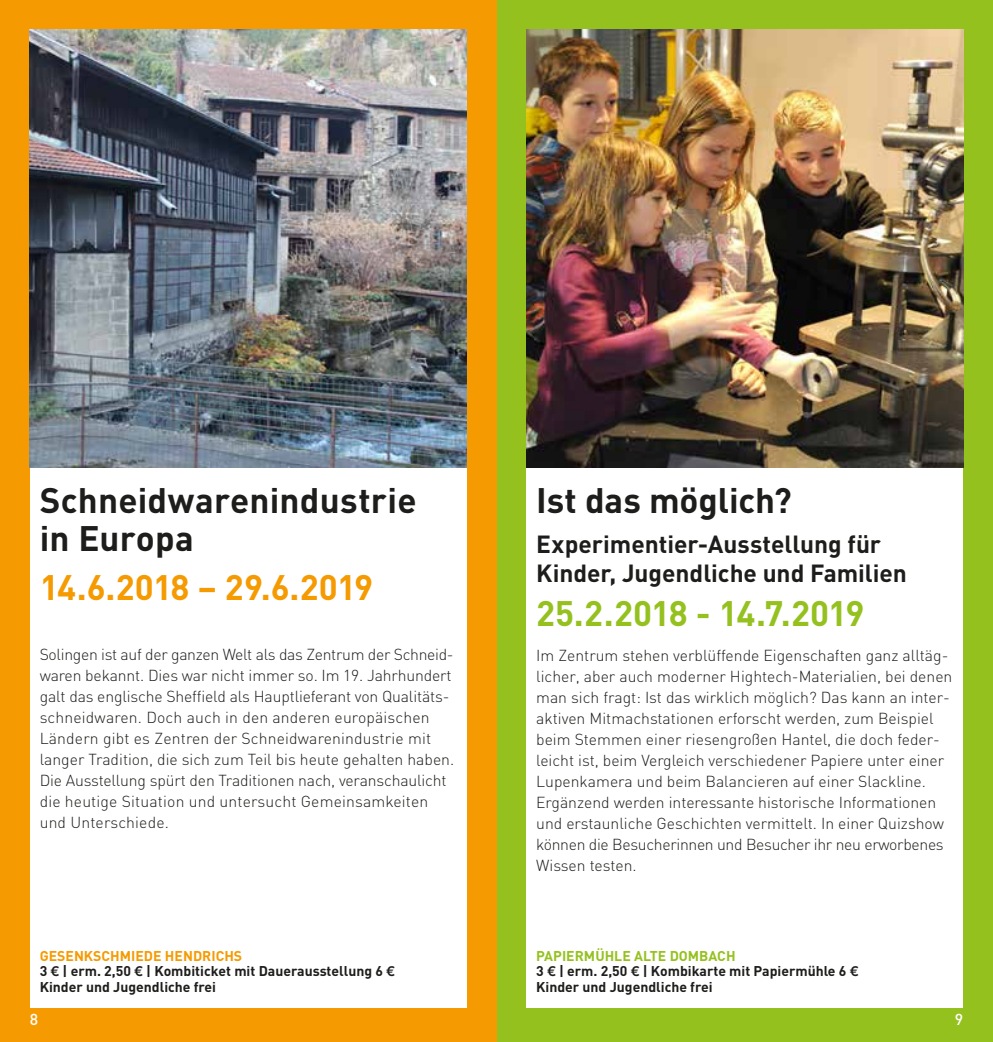
<style>
.page{position:relative;width:993px;height:1042px;background:#fff}
.page>*{position:absolute;margin:0;border:0;box-sizing:border-box;transform-origin:0 0}
.t1{font:700 35px/38.5px "DIN";letter-spacing:.005em;color:#1d1d1b}
.t2{font:700 35px "DIN";letter-spacing:-.025em;color:#95c11f}
.t3{font:700 35px "DIN";letter-spacing:-.025em;color:#f59a00}
.t4{font:700 24.5px/29.8px "DIN";letter-spacing:-.005em;color:#1d1d1b}
.t5{font:300 15.75px/21px "DIN";color:#1d1d1b}
.t6{font:500 15.75px "DIN";color:#fff}
.t7{font:700 14px/15.8px "DIN";color:#1d1d1b}
.s1{color:#f59a00}
.s2{font-family:"Akkurat Pro"}
.s3{color:#95c11f}
</style>
<div class="page">
<div style="left:496px;top:0;width:496px;height:1042px;background:#95c11f"></div>
<div style="left:0;top:0;width:496px;height:1042px;background:#f59a00"></div>
<div style="left:526px;top:30px;width:436px;height:977px;background:#fff"></div>
<div style="left:30px;top:30px;width:436px;height:977px;background:#fff"></div>
<img style="left:526px;top:30px;width:436px;height:437px">
<img style="left:30px;top:30px;width:436px;height:437px">
<h1 class="t1" style="left:40px;top:479px;width:378px">Schneidwarenindustrie in Europa</h1>
<h1 class="t3" style="left:40px;top:564px;width:335px">14.6.2018 – 29.6.2019</h1>
<p class="t5" style="left:40px;top:643px;width:416px">Solingen ist auf der ganzen Welt als das Zentrum der Schneid&shy;waren bekannt. Dies war nicht immer so. Im 19. Jahrhundert galt das englische Sheffield als Hauptlieferant von Qualitäts&shy;schneidwaren. Doch auch in den anderen europäischen Ländern gibt es Zentren der Schneidwarenindustrie mit langer Tradition, die sich zum Teil bis heute gehalten haben.<br>Die Ausstellung spürt den Traditionen nach, veranschaulicht die heutige Situation und untersucht Gemeinsamkeiten und Unterschiede.</p>
<p class="t7" style="left:40px;top:947px;width:356px"><span class="s1">GESENKSCHMIEDE HENDRICHS<br></span>3 <span class="s2">€</span> | erm. 2,50 <span class="s2">€</span> | Kombiticket mit Dauerausstellung 6 <span class="s2">€<br></span>Kinder und Jugendliche frei</p>
<h1 class="t1" style="left:536px;top:479px;width:257px">Ist das möglich?</h1>
<h2 class="t4" style="left:536px;top:528px;width:372px">Experimentier-Ausstellung für<br>Kinder, Jugendliche und Familien</h2>
<h1 class="t2" style="left:536px;top:590px;width:329px">25.2.2018 - 14.7.2019</h1>
<p class="t5" style="left:536px;top:644px;width:417px">Im Zentrum stehen verblüffende Eigenschaften ganz alltäg&shy;licher, aber auch moderner Hightech-Materialien, bei denen man sich fragt: Ist das wirklich möglich? Das kann an inter&shy;aktiven Mitmachstationen erforscht werden, zum Beispiel beim Stemmen einer riesengroßen Hantel, die doch feder&shy;leicht ist, beim Vergleich verschiedener Papiere unter einer Lupenkamera und beim Balancieren auf einer Slackline.<br>Ergänzend werden interessante historische Informationen und erstaunliche Geschichten vermittelt. In einer Quizshow können die Besucherinnen und Besucher ihr neu erworbenes Wissen testen.</p>
<p class="t7" style="left:536px;top:947px;width:323px"><span class="s3">PAPIERMÜHLE ALTE DOMBACH<br></span>3 <span class="s2">€</span> | erm. 2,50 <span class="s2">€</span> | Kombikarte mit Papiermühle 6 <span class="s2">€<br></span>Kinder und Jugendliche frei</p>
<p class="t6" style="left:30px;top:1009px;width:10px">8</p>
<p class="t6" style="left:954px;top:1009px;width:10px">9</p>
</div>
